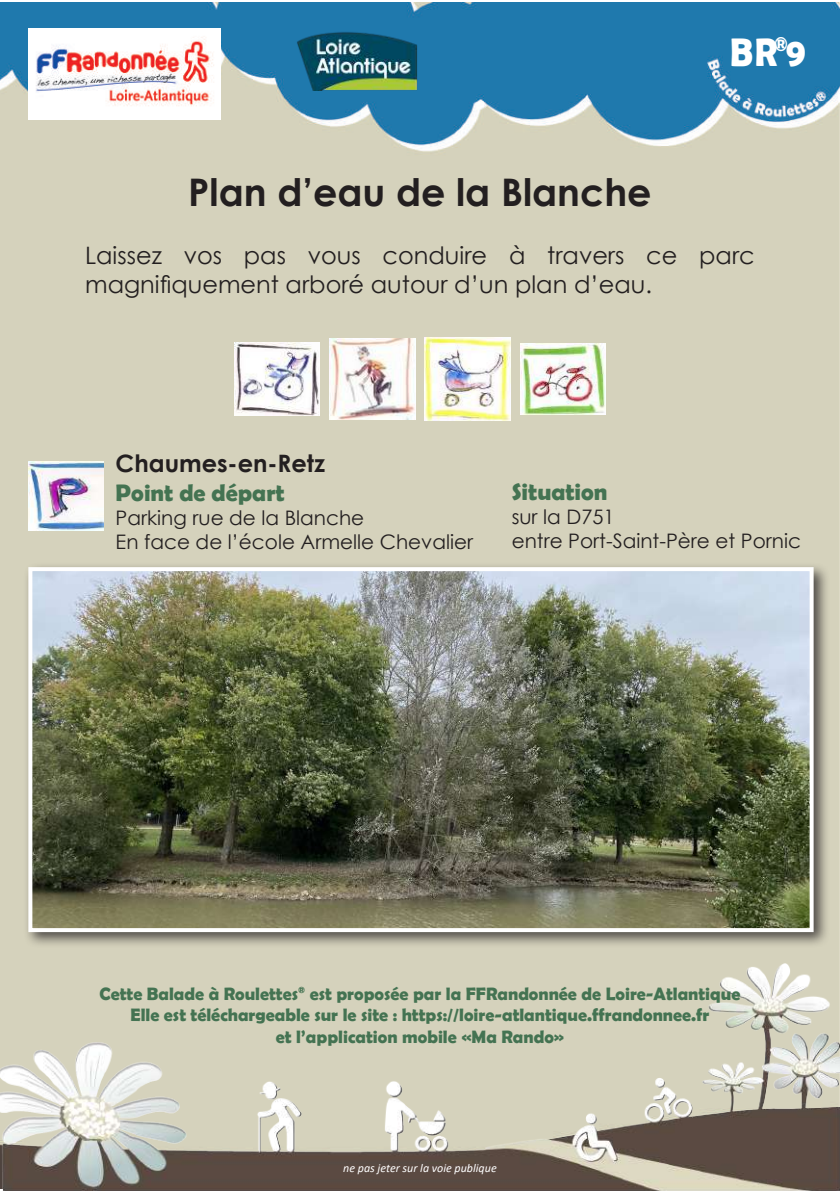
<style>
.page{position:relative;width:840px;height:1191px;background:#fff}
.page>*{position:absolute;margin:0;border:0;box-sizing:border-box;transform-origin:0 0}
.t1{font:700 40px "Berlin Sans FB Demi";color:#fff;scale:.89 1}
.t2{font:700 38px "Century Gothic";color:#231f20}
.t3{font:24px/28.8px "Century Gothic";color:#231f20}
.t4{font:700 24px "Berlin Sans FB Demi";color:#447352}
.t5{font:700 24px "Century Gothic";color:#231f20}
.t6{font:20px/24px "Century Gothic";color:#231f20}
.t7{font:700 18px/21.6px "Berlin Sans FB Demi";color:#447352;text-align:center}
.t8{font:italic 12px "Calibri";color:#fff}
</style>
<div class="page">
<img style="left:0;top:2px;width:839px;height:961px">
<img style="left:29px;top:28px;width:191px;height:91px">
<img style="left:295px;top:28px;width:123px;height:63px">
<div style="left:23px;top:562px;width:806px;height:386px;background:#231f20;opacity:.75"></div>
<img style="left:33px;top:572px;width:775px;height:355px">
<div style="left:28px;top:567px;width:785px;height:365px;border:4px solid #fff"></div>
<img style="left:0;top:963px;width:839px;height:228px">
<img style="left:519px;top:343px;width:85px;height:71px">
<img style="left:330px;top:338px;width:85px;height:81px">
<img style="left:424px;top:337px;width:86px;height:84px">
<img style="left:235px;top:343px;width:85px;height:72px">
<img style="left:28px;top:461px;width:75px;height:69px">
<h1 class="t1" style="left:729px;top:29px;width:86px">B R<sup>®</sup>9</h1>
<h2 class="t2" style="left:188px;top:164px;width:464px">Plan d’eau de la Blanche</h2>
<h3 class="t3" style="left:85px;top:240px;width:670px">Laissez vos pas vous conduire à travers ce parc magnifiquement arboré autour d’un plan d’eau.</h3>
<h3 class="t5" style="left:116px;top:445px;width:211px">Chaumes-en-Retz</h3>
<h3 class="t4" style="left:116px;top:478px;width:170px">Point de départ</h3>
<p class="t6" style="left:116px;top:505px;width:359px">Parking rue de la Blanche<br>En face de l’école Armelle Chevalier</p>
<h3 class="t4" style="left:511px;top:478px;width:97px">Situation</h3>
<p class="t6" style="left:511px;top:504px;width:290px">sur la D751<br>entre Port-Saint-Père et Pornic</p>
<p class="t7" style="left:99px;top:982px;width:642px">Cette Balade à Roulettes<sup>®</sup> est proposée par la FFRandonnée de Loire-Atlantique<br>Elle est téléchargeable sur le site : https://loire-atlantique.ffrandonnee.fr<br>et l’application mobile «Ma Rando»</p>
<p class="t8" style="left:343px;top:1159px;width:155px">ne pas jeter sur la voie publique</p>
</div>
